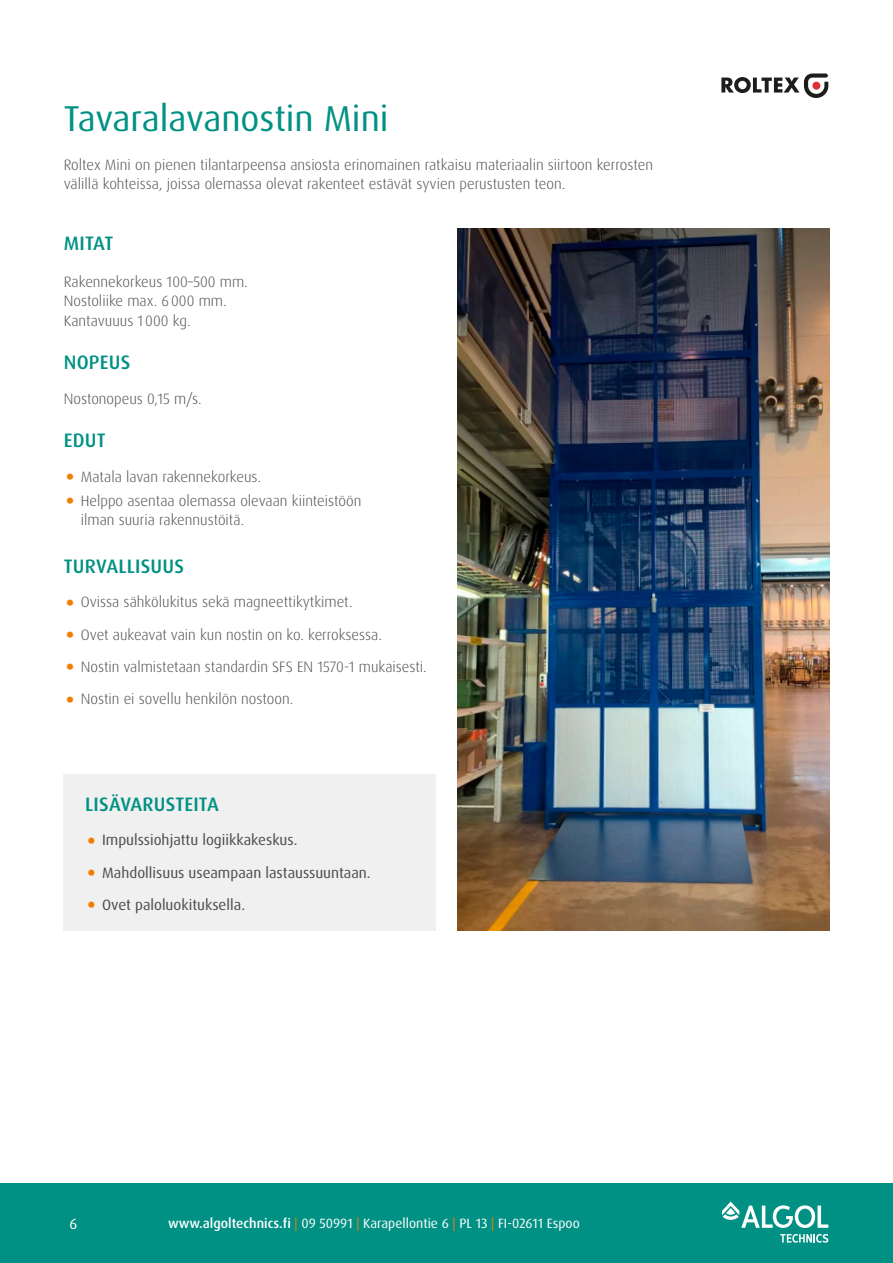
<style>
.page{position:relative;width:893px;height:1263px;background:#fff}
.page>*{position:absolute;margin:0;border:0;box-sizing:border-box;transform-origin:0 0}
.t1{font:36px "Dax Pro";color:#009184}
.t2{font:500 19.5px "Dax Pro";letter-spacing:.01em;color:#009184}
.t3{font:300 15px/19.5px "Dax Pro";color:#4b4b4a}
.t4{font:15px "Dax Pro";color:#4b4b4a}
.t5{font:15px "Dax Pro";color:#fff}
.t6{font:13.5px "Dax Pro";color:#fff}
.s1{font-size:43.5px;color:#ef7d00}
.s2{font-weight:300;font-size:43.5px;color:#ef7d00}
.s3{font-weight:500}
.s4{color:#ef7d00}
</style>
<div class="page">
<div style="left:0;top:1183px;width:893px;height:80px;background:#009184"></div>
<svg style="left:780px;top:1234px;width:48px;height:8px"></svg>
<svg style="left:722px;top:1201px;width:106px;height:27px"></svg>
<svg style="left:721px;top:74px;width:107px;height:24px"></svg>
<img style="left:457px;top:228px;width:372px;height:702px">
<div style="left:64px;top:774px;width:372px;height:157px;background:#f0f0f0"></div>
<h1 class="t1" style="left:64px;top:95px;width:326px">Tavaralavanostin Mini</h1>
<p class="t3" style="left:64px;top:155px;width:591px">Roltex Mini on pienen tilantarpeensa ansiosta erinomainen ratkaisu materiaalin siirtoon kerrosten välillä kohteissa, joissa olemassa olevat rakenteet estävät syvien perustusten teon.</p>
<h2 class="t2" style="left:64px;top:230px;width:51px">MITAT</h2>
<p class="t3" style="left:64px;top:272px;width:186px">Rakennekorkeus 100–500 mm.<br>Nostoliike max. 6000 mm.<br>Kantavuuus 1000 kg.</p>
<h2 class="t2" style="left:64px;top:350px;width:68px">NOPEUS</h2>
<p class="t3" style="left:64px;top:389px;width:139px">Nostonopeus 0,15 m/s.</p>
<h2 class="t2" style="left:64px;top:428px;width:43px">EDUT</h2>
<p class="t3" style="left:64px;top:467px;width:199px"><span class="s1">•</span> Matala lavan rakennekorkeus.</p>
<p class="t3" style="left:81px;top:491px;width:282px;text-indent:-17px"><span class="s1">•</span> Helppo asentaa olemassa olevaan kiinteistöön ilman suuria rakennustöitä.</p>
<h2 class="t2" style="left:64px;top:553px;width:122px">TURVALLISUUS</h2>
<p class="t3" style="left:64px;top:592px;width:290px"><span class="s1">•</span> Ovissa sähkölukitus sekä magneettikytkimet.</p>
<p class="t3" style="left:64px;top:625px;width:320px"><span class="s1">•</span> Ovet aukeavat vain kun nostin on ko. kerroksessa.</p>
<p class="t3" style="left:64px;top:657px;width:365px"><span class="s1">•</span> Nostin valmistetaan standardin SFS EN 1570-1 mukaisesti.</p>
<p class="t3" style="left:64px;top:689px;width:231px"><span class="s1">•</span> Nostin ei sovellu henkilön nostoon.</p>
<h2 class="t2" style="left:85px;top:792px;width:135px">LISÄVARUSTEITA</h2>
<p class="t4" style="left:85px;top:830px;width:214px"><span class="s2">•</span> Impulssiohjattu logiikkakeskus.</p>
<p class="t4" style="left:85px;top:863px;width:287px"><span class="s2">•</span> Mahdollisuus useampaan lastaussuuntaan.</p>
<p class="t4" style="left:85px;top:895px;width:162px"><span class="s2">•</span> Ovet paloluokituksella.</p>
<p class="t5" style="left:69px;top:1214px;width:9px">6</p>
<p class="t6" style="left:168px;top:1215px;width:413px"><span class="s3">www.algoltechnics.fi</span> <span class="s4">|</span> 09 50991 <span class="s4">|</span> Karapellontie 6 <span class="s4">|</span> PL 13 <span class="s4">|</span> FI-02611 Espoo</p>
</div>
